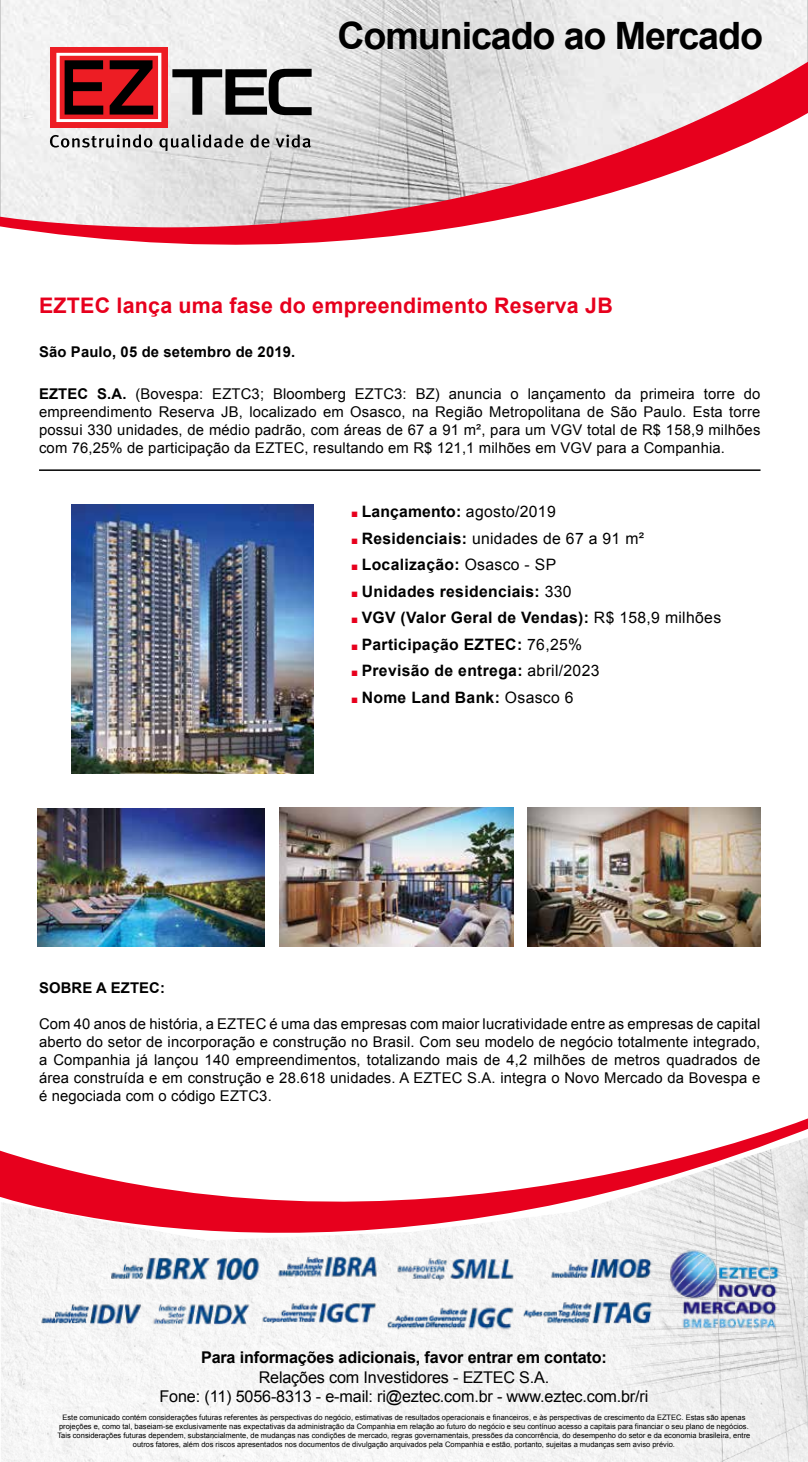
<style>
.page{position:relative;width:808px;height:1462px;background:#fff}
.page>*{position:absolute;margin:0;border:0;box-sizing:border-box;transform-origin:0 0}
.t1{font:700 37.65px "Arial";letter-spacing:-.03em;color:#000}
.t2{font:700 21.45px "Arial";letter-spacing:.01em;color:#e7001d}
.t3{font:16.2px/19.8px "Arial";letter-spacing:-.01em;color:#000;text-align:center}
.t4{font:700 16.2px "Arial";letter-spacing:-.01em;color:#000}
.t5{font:700 15.75px "Arial";letter-spacing:.02em;color:#000}
.t6{font:15.75px "Arial";letter-spacing:.02em;color:#000}
.t7{font:14.85px/18px "Arial";letter-spacing:.01em;color:#000;text-align:justify}
.t8{font:700 14.85px "Arial";letter-spacing:.01em;color:#000}
.t9{font:7.5px/9px "Arial";color:#000;text-align:center}
.s1{font-weight:700}
.s2{font-size:11.55px;color:#e7001d}
.s3{font-weight:400}
.s4{font-weight:700;font-size:11.55px;color:#e7001d}
</style>
<div class="page">
<img style="left:1px;top:1319px;width:807px;height:142px">
<img style="left:1px;top:0;width:806px;height:55px">
<div style="left:50px;top:47px;width:118px;height:81px;background:linear-gradient(to right,#ed1d24,#ed1d24)"></div>
<svg style="left:56px;top:53px;width:105px;height:2px"></svg>
<svg style="left:0;top:55px;width:808px;height:190px"></svg>
<svg style="left:0;top:1118px;width:808px;height:201px"></svg>
<img style="left:20px;top:1241px;width:768px;height:96px">
<hr style="left:39px;top:469px;width:721px;height:2px;background:#000">
<img style="left:71px;top:504px;width:243px;height:269px">
<img style="left:279px;top:807px;width:234px;height:139px">
<img style="left:37px;top:808px;width:228px;height:138px">
<img style="left:528px;top:807px;width:232px;height:139px">
<h1 class="t1" style="left:338px;top:11px;width:427px">Comunicado ao Mercado</h1>
<h2 class="t2" style="left:39px;top:291px;width:575px">EZTEC lança uma fase do empreendimento Reserva JB</h2>
<p class="t8" style="left:39px;top:342px;width:258px">São Paulo, 05 de setembro de 2019.</p>
<p class="t7" style="left:39px;top:385px;width:723px"><span class="s1">EZTEC S.A.</span> (Bovespa: EZTC3; Bloomberg EZTC3: BZ) anuncia o lançamento da primeira torre do empreendimento Reserva JB, localizado em Osasco, na Região Metropolitana de São Paulo. Esta torre possui 330 unidades, de médio padrão, com áreas de 67 a 91 m², para um VGV total de R$ 158,9 milhões com 76,25% de participação da EZTEC, resultando em R$ 121,1 milhões em VGV para a Companhia.</p>
<p class="t5" style="left:351px;top:501px;width:206px"><span class="s2">■</span> Lançamento: <span class="s3">agosto/2019</span></p>
<p class="t6" style="left:351px;top:528px;width:294px"><span class="s4">■</span> <span class="s1">Residenciais:</span> unidades de 67 a 91 m²</p>
<p class="t5" style="left:351px;top:554px;width:206px"><span class="s2">■</span> Localização: <span class="s3">Osasco - SP</span></p>
<p class="t5" style="left:351px;top:581px;width:222px"><span class="s2">■</span> Unidades residenciais: <span class="s3">330</span></p>
<p class="t5" style="left:351px;top:607px;width:371px"><span class="s2">■</span> VGV (Valor Geral de Vendas): <span class="s3">R$ 158,9 milhões</span></p>
<p class="t5" style="left:351px;top:634px;width:232px"><span class="s2">■</span> Participação EZTEC: <span class="s3">76,25%</span></p>
<p class="t5" style="left:351px;top:660px;width:250px"><span class="s2">■</span> Previsão de entrega: <span class="s3">abril/2023</span></p>
<p class="t5" style="left:351px;top:687px;width:224px"><span class="s2">■</span> Nome Land Bank: <span class="s3">Osasco 6</span></p>
<p class="t8" style="left:39px;top:978px;width:128px">SOBRE A EZTEC:</p>
<p class="t7" style="left:39px;top:1015px;width:723px">Com 40 anos de história, a EZTEC é uma das empresas com maior lucratividade entre as empresas de capital aberto do setor de incorporação e construção no Brasil. Com seu modelo de negócio totalmente integrado, a Companhia já lançou 140 empreendimentos, totalizando mais de 4,2 milhões de metros quadrados de área construída e em construção e 28.618 unidades. A EZTEC S.A. integra o Novo Mercado da Bovespa e é negociada com o código EZTC3.</p>
<p class="t4" style="left:201px;top:1346px;width:407px">Para informações adicionais, favor entrar em contato:</p>
<p class="t3" style="left:160px;top:1366px;width:490px">Relações com Investidores - EZTEC S.A.<br>Fone: (11) 5056-8313 - e-mail: ri@eztec.com.br - www.eztec.com.br/ri</p>
<p class="t9" style="left:57px;top:1412px;width:694px">Este comunicado contém considerações futuras referentes às perspectivas do negócio, estimativas de resultados operacionais e financeiros, e às perspectivas de crescimento da EZTEC. Estas são apenas projeções e, como tal, baseiam-se exclusivamente nas expectativas da administração da Companhia em relação ao futuro do negócio e seu contínuo acesso a capitais para financiar o seu plano de negócios.<br>Tais considerações futuras dependem, substancialmente, de mudanças nas condições de mercado, regras governamentais, pressões da concorrência, do desempenho do setor e da economia brasileira, entre outros fatores, além dos riscos apresentados nos documentos de divulgação arquivados pela Companhia e estão, portanto, sujeitas a mudanças sem aviso prévio.</p>
</div>
